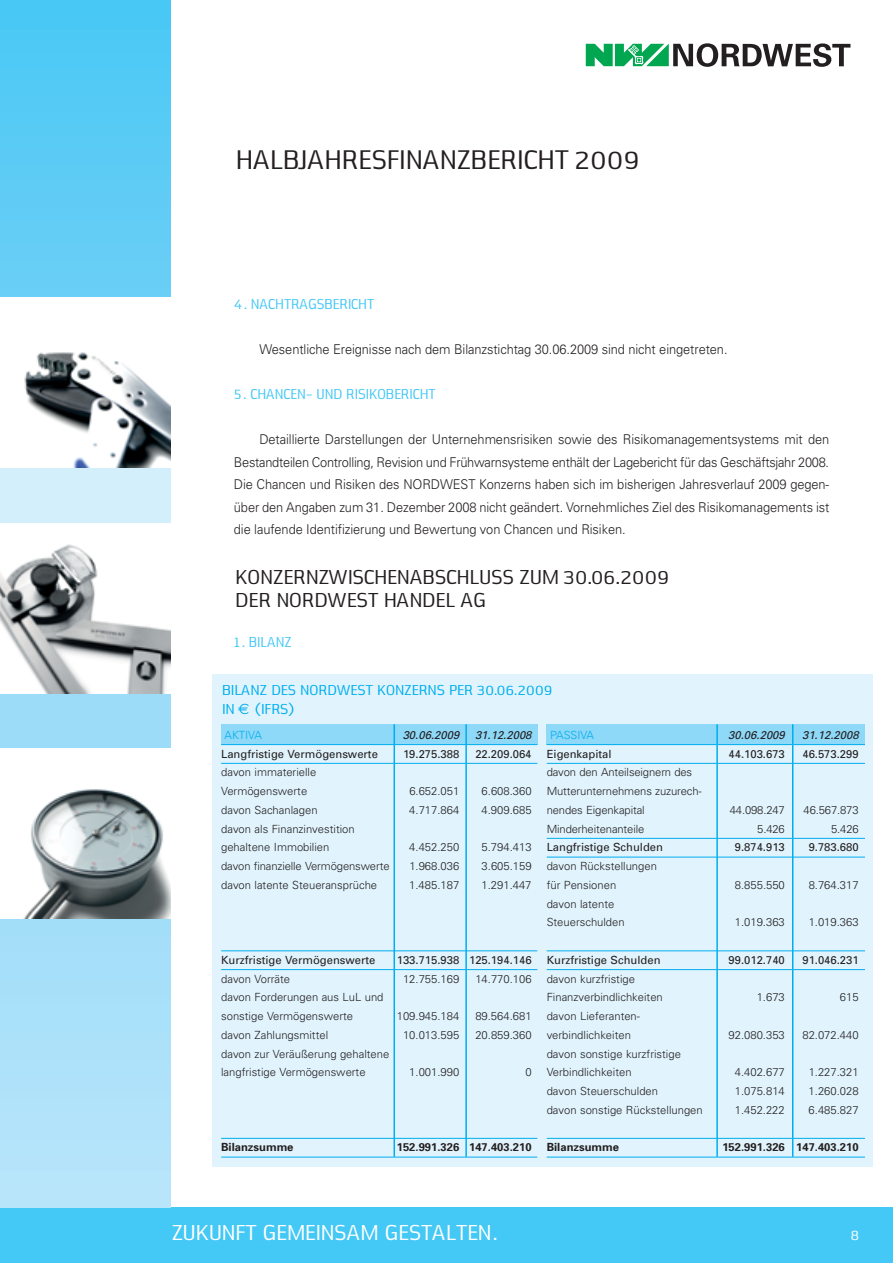
<style>
.page{position:relative;width:893px;height:1263px;background:#fff}
.page>*{position:absolute;margin:0;border:0;box-sizing:border-box;transform-origin:0 0}
.t1{font:28.05px "Nuri";color:#231f20}
.t2{font:22.5px "Nuri";color:#fff}
.t3{font:21px/22.5px "Nuri";color:#231f20}
.t4{font:15px "Nuri";color:#44c8f5;scale:.95 1}
.t5{font:15px/19.5px "Nuri";color:#00aeef}
.t6{font:15px "Nuri";color:#fff}
.t7{font:300 13.5px/22.5px "Univers";letter-spacing:-.005em;color:#231f20;text-align:justify;scale:.95 1}
.t8{font:300 11.25px/18.8px "Univers";color:#231f20}
.t9{font:11.25px "Univers";color:#231f20}
.t10{font:700 11.25px "Univers";color:#231f20}
.t11{font:italic 11.25px "Univers";color:#231f20}
.t12{font:300 11.25px "Univers";color:#00aeef}
.s1{font-family:"Euro Sans"}
</style>
<div class="page">
<div style="left:0;top:1208px;width:892px;height:55px;background:#44c8f5"></div>
<svg style="left:0;top:0;width:170px;height:1208px"></svg>
<div style="left:584px;top:43px;width:266px;height:25px;background:#c7ebd8"></div>
<svg style="left:586px;top:43px;width:264px;height:24px"></svg>
<div style="left:0;top:693px;width:170px;height:55px;background:#9ddcf9"></div>
<img style="left:0;top:748px;width:170px;height:170px">
<img style="left:0;top:523px;width:170px;height:170px">
<div style="left:0;top:468px;width:170px;height:55px;background:#d4effc"></div>
<img style="left:0;top:298px;width:170px;height:170px">
<div style="left:213px;top:674px;width:660px;height:493px;background:#e1f4fd"></div>
<div style="left:221px;top:724px;width:316px;height:20px;background:#8ed8f8"></div>
<hr style="left:221px;top:744px;width:316px;height:1px;background:#00aeef">
<hr style="left:221px;top:763px;width:316px;height:1px;background:#00aeef">
<hr style="left:221px;top:951px;width:316px;height:1px;background:#00aeef">
<hr style="left:221px;top:969px;width:316px;height:1px;background:#00aeef">
<hr style="left:221px;top:1138px;width:316px;height:1px;background:#00aeef">
<hr style="left:221px;top:1157px;width:316px;height:1px;background:#00aeef">
<hr style="left:393px;top:724px;width:2px;height:433px;background:#00aeef">
<hr style="left:465px;top:724px;width:2px;height:433px;background:#00aeef">
<div style="left:547px;top:724px;width:318px;height:20px;background:#8ed8f8"></div>
<hr style="left:547px;top:744px;width:318px;height:1px;background:#00aeef">
<hr style="left:547px;top:763px;width:318px;height:1px;background:#00aeef">
<hr style="left:547px;top:838px;width:318px;height:1px;background:#00aeef">
<hr style="left:547px;top:857px;width:318px;height:1px;background:#00aeef">
<hr style="left:547px;top:951px;width:318px;height:1px;background:#00aeef">
<hr style="left:547px;top:969px;width:318px;height:1px;background:#00aeef">
<hr style="left:547px;top:1138px;width:318px;height:1px;background:#00aeef">
<hr style="left:547px;top:1157px;width:318px;height:1px;background:#00aeef">
<hr style="left:716px;top:724px;width:2px;height:433px;background:#00aeef">
<hr style="left:792px;top:724px;width:1px;height:433px;background:#00aeef">
<h1 class="t1" style="left:234px;top:150px;width:407px">HALBJAHRESFINANZBERICHT 2009</h1>
<h3 class="t4" style="left:234px;top:299px;width:148px">4. NACHTRAGSBERICHT</h3>
<p class="t7" style="left:259px;top:340px;width:494px">Wesentliche Ereignisse nach dem Bilanzstichtag 30.06.2009 sind nicht eingetreten.</p>
<h3 class="t4" style="left:234px;top:389px;width:213px">5. CHANCEN- UND RISIKOBERICHT</h3>
<p class="t7" style="left:234px;top:430px;width:628px;text-indent:26px">Detaillierte Darstellungen der Unternehmensrisiken sowie des Risikomanagementsystems mit den Bestandteilen Controlling, Revision und Frühwarnsysteme enthält der Lagebericht für das Geschäftsjahr 2008.<br>Die Chancen und Risiken des NORDWEST Konzerns haben sich im bisherigen Jahresverlauf 2009 gegen&shy;über den Angaben zum 31. Dezember 2008 nicht geändert. Vornehmliches Ziel des Risikomanagements ist die laufende Identifizierung und Bewertung von Chancen und Risiken.</p>
<h3 class="t3" style="left:234px;top:568px;width:437px">KONZERNZWISCHENABSCHLUSS ZUM 30.06.2009<br>DER NORDWEST HANDEL AG</h3>
<h3 class="t4" style="left:234px;top:637px;width:61px">1. BILANZ</h3>
<h3 class="t5" style="left:221px;top:681px;width:333px">BILANZ DES NORDWEST KONZERNS PER 30.06.2009<br>IN <span class="s1">€</span> (IFRS)</h3>
<p class="t12" style="left:550px;top:731px;width:45px">PASSIVA</p>
<p class="t11" style="left:728px;top:731px;width:60px">30.06.2009</p>
<p class="t11" style="left:802px;top:731px;width:60px">31.12.2008</p>
<p class="t9" style="left:547px;top:750px;width:66px">Eigenkapital</p>
<p class="t9" style="left:729px;top:750px;width:58px">44.103.673</p>
<p class="t9" style="left:802px;top:750px;width:58px">46.573.299</p>
<p class="t8" style="left:547px;top:764px;width:156px">davon den Anteilseignern des<br>Mutterunternehmens zuzurech&shy;nendes Eigenkapital</p>
<p class="t12" style="left:225px;top:731px;width:39px">AKTIVA</p>
<p class="t11" style="left:403px;top:731px;width:133px">30.06.2009 31.12.2008</p>
<p class="t9" style="left:221px;top:750px;width:158px">Langfristige Vermögenswerte</p>
<p class="t9" style="left:403px;top:750px;width:58px">19.275.388</p>
<p class="t9" style="left:475px;top:750px;width:58px">22.209.064</p>
<p class="t8" style="left:221px;top:764px;width:97px">davon immaterielle<br>Vermögenswerte</p>
<p class="t8" style="left:409px;top:783px;width:51px">6.652.051</p>
<p class="t8" style="left:482px;top:783px;width:51px">6.608.360</p>
<p class="t8" style="left:221px;top:802px;width:98px">davon Sachanlagen</p>
<p class="t8" style="left:409px;top:802px;width:51px">4.717.864</p>
<p class="t8" style="left:482px;top:802px;width:51px">4.909.685</p>
<p class="t8" style="left:221px;top:820px;width:135px">davon als Finanzinvestition gehaltene Immobilien</p>
<p class="t8" style="left:730px;top:802px;width:57px">44.098.247</p>
<p class="t8" style="left:803px;top:802px;width:57px">46.567.873</p>
<p class="t8" style="left:547px;top:820px;width:99px">Minderheitenanteile</p>
<p class="t8" style="left:757px;top:820px;width:29px">5.426</p>
<p class="t8" style="left:831px;top:820px;width:29px">5.426</p>
<p class="t9" style="left:547px;top:843px;width:118px">Langfristige Schulden</p>
<p class="t9" style="left:735px;top:843px;width:51px">9.874.913</p>
<p class="t9" style="left:809px;top:843px;width:51px">9.783.680</p>
<p class="t8" style="left:547px;top:858px;width:112px">davon Rückstellungen für Pensionen</p>
<p class="t8" style="left:409px;top:839px;width:51px">4.452.250</p>
<p class="t8" style="left:482px;top:839px;width:51px">5.794.413</p>
<p class="t8" style="left:221px;top:858px;width:170px">davon finanzielle Vermögenswerte</p>
<p class="t8" style="left:409px;top:858px;width:51px">1.968.036</p>
<p class="t8" style="left:482px;top:858px;width:51px">3.605.159</p>
<p class="t8" style="left:221px;top:877px;width:158px">davon latente Steueransprüche</p>
<p class="t8" style="left:409px;top:877px;width:51px">1.485.187</p>
<p class="t8" style="left:482px;top:877px;width:51px">1.291.447</p>
<p class="t8" style="left:735px;top:877px;width:51px">8.855.550</p>
<p class="t8" style="left:809px;top:877px;width:51px">8.764.317</p>
<p class="t8" style="left:547px;top:895px;width:80px">davon latente<br>Steuerschulden</p>
<p class="t8" style="left:735px;top:914px;width:51px">1.019.363</p>
<p class="t8" style="left:809px;top:914px;width:51px">1.019.363</p>
<p class="t9" style="left:221px;top:956px;width:156px">Kurzfristige Vermögenswerte</p>
<p class="t9" style="left:397px;top:956px;width:136px">133.715.938 125.194.146</p>
<p class="t8" style="left:221px;top:970px;width:70px">davon Vorräte</p>
<p class="t8" style="left:403px;top:970px;width:58px">12.755.169</p>
<p class="t8" style="left:475px;top:970px;width:58px">14.770.106</p>
<p class="t8" style="left:221px;top:989px;width:164px">davon Forderungen aus LuL und sonstige Vermögenswerte</p>
<p class="t8" style="left:397px;top:1008px;width:64px">109.945.184</p>
<p class="t8" style="left:475px;top:1008px;width:58px">89.564.681</p>
<p class="t8" style="left:221px;top:1027px;width:109px">davon Zahlungsmittel</p>
<p class="t8" style="left:403px;top:1027px;width:58px">10.013.595</p>
<p class="t8" style="left:475px;top:1027px;width:58px">20.859.360</p>
<p class="t8" style="left:221px;top:1045px;width:170px">davon zur Veräußerung gehaltene langfristige Vermögenswerte</p>
<p class="t8" style="left:409px;top:1064px;width:51px">1.001.990</p>
<p class="t8" style="left:525px;top:1064px;width:8px">0</p>
<p class="t9" style="left:547px;top:956px;width:115px">Kurzfristige Schulden</p>
<p class="t9" style="left:728px;top:956px;width:58px">99.012.740</p>
<p class="t9" style="left:802px;top:956px;width:58px">91.046.231</p>
<p class="t8" style="left:547px;top:970px;width:118px">davon kurzfristige<br>Finanzverbindlichkeiten</p>
<p class="t8" style="left:757px;top:989px;width:30px">1.673</p>
<p class="t8" style="left:840px;top:989px;width:20px">615</p>
<p class="t8" style="left:547px;top:1008px;width:95px">davon Lieferanten&shy;verbindlichkeiten</p>
<p class="t8" style="left:547px;top:1045px;width:136px">davon sonstige kurzfristige<br>Verbindlichkeiten</p>
<p class="t8" style="left:728px;top:1027px;width:58px">92.080.353</p>
<p class="t8" style="left:802px;top:1027px;width:58px">82.072.440</p>
<p class="t8" style="left:735px;top:1064px;width:51px">4.402.677</p>
<p class="t8" style="left:809px;top:1064px;width:51px">1.227.321</p>
<p class="t10" style="left:221px;top:1143px;width:74px">Bilanzsumme</p>
<p class="t10" style="left:397px;top:1143px;width:136px">152.991.326 147.403.210</p>
<p class="t8" style="left:547px;top:1083px;width:113px">davon Steuerschulden</p>
<p class="t8" style="left:735px;top:1083px;width:51px">1.075.814</p>
<p class="t8" style="left:809px;top:1083px;width:51px">1.260.028</p>
<p class="t8" style="left:547px;top:1102px;width:158px">davon sonstige Rückstellungen</p>
<p class="t8" style="left:735px;top:1102px;width:51px">1.452.222</p>
<p class="t8" style="left:808px;top:1102px;width:51px">6.485.827</p>
<p class="t10" style="left:547px;top:1143px;width:74px">Bilanzsumme</p>
<p class="t10" style="left:722px;top:1143px;width:138px">152.991.326 147.403.210</p>
<h2 class="t2" style="left:170px;top:1225px;width:328px">ZUKUNFT GEMEINSAM GESTALTEN.</h2>
<h3 class="t6" style="left:850px;top:1230px;width:10px">8</h3>
</div>
